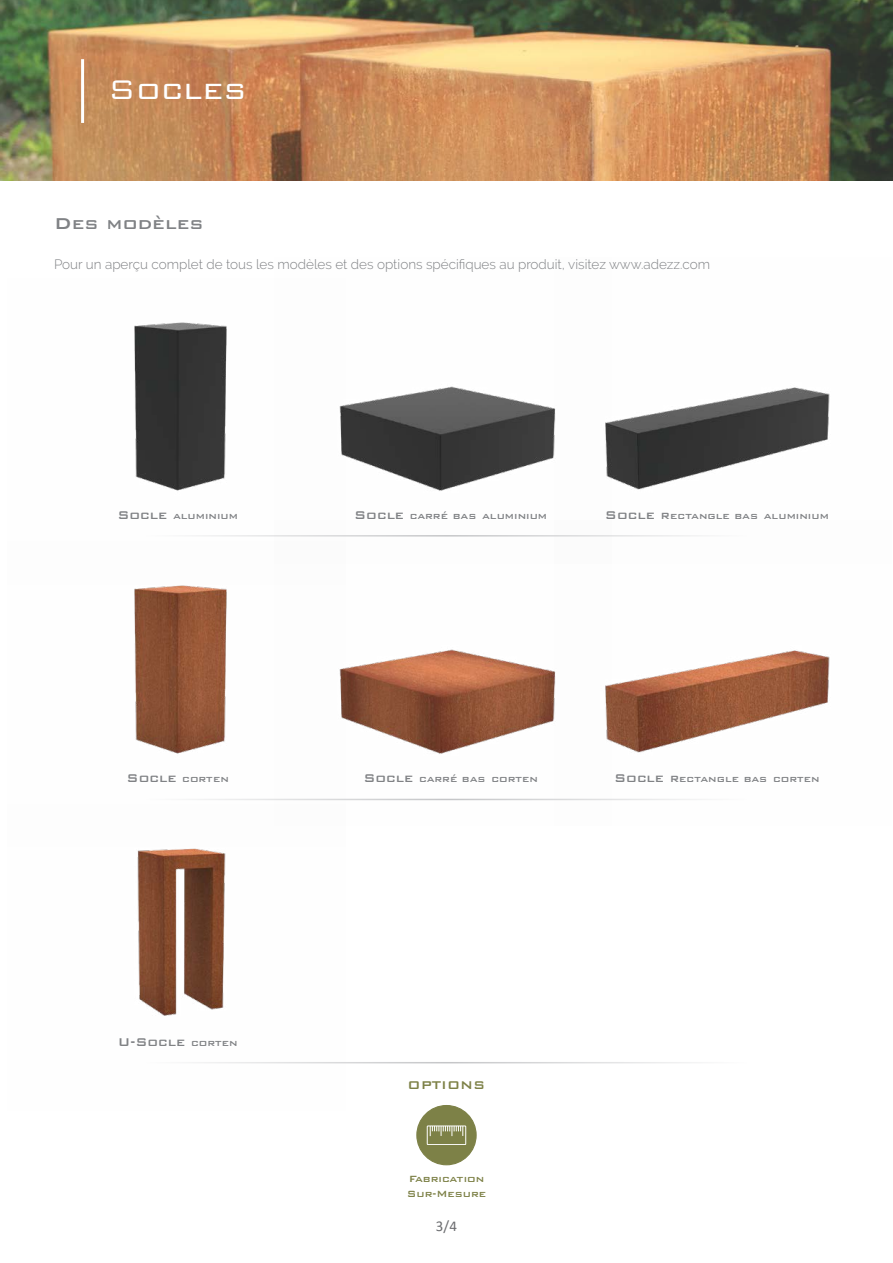
<style>
.page{position:relative;width:893px;height:1263px;background:#fff}
.page>*{position:absolute;margin:0;border:0;box-sizing:border-box;transform-origin:0 0}
.t1{font:300 36px "Bank Gothic BT";color:#fff}
.t2{font:500 21px "Bank Gothic BT";color:#808285}
.t3{font:500 15px "Bank Gothic BT";color:#808285}
.t4{font:500 15px "Bank Gothic BT";color:#7d8147}
.t5{font:15px "Calibri";color:#6c6d70}
.t6{font:300 13.5px "Raleway";color:#808285}
.t7{font:500 12px "Bank Gothic BT";color:#808285}
.t8{font:500 12px "Bank Gothic BT";color:#7d8147}
.s1{font-size:15px}
.s2{font-size:12px}
</style>
<div class="page">
<img style="left:0;top:0;width:893px;height:180px">
<img style="left:134px;top:585px;width:93px;height:169px">
<img style="left:134px;top:322px;width:140px;height:215px">
<img style="left:137px;top:848px;width:208px;height:216px">
<img style="left:302px;top:649px;width:253px;height:152px">
<img style="left:274px;top:386px;width:281px;height:151px">
<img style="left:555px;top:650px;width:275px;height:149px">
<img style="left:555px;top:387px;width:275px;height:150px">
<hr style="left:146px;top:535px;width:601px;height:1px;background:#c5c6c8">
<hr style="left:146px;top:799px;width:601px;height:1px;background:#c5c6c8">
<hr style="left:146px;top:1062px;width:601px;height:1px;background:#c5c6c8">
<div style="left:417px;top:1105px;width:59px;height:60px;background:#7d8147;border-radius:50%"></div>
<div style="left:416px;top:1105px;width:61px;height:60px;border:1px solid #7d8147;border-radius:50%"></div>
<div style="left:427px;top:1125px;width:39px;height:20px;border:1px solid #fff"></div>
<svg style="left:430px;top:1126px;width:33px;height:10px"></svg>
<hr style="left:81px;top:59px;width:3px;height:64px;background:#fff">
<h1 class="t1" style="left:108px;top:70px;width:140px">Socles</h1>
<p class="t2" style="left:54px;top:212px;width:151px">Des modèles</p>
<p class="t6" style="left:54px;top:256px;width:657px">Pour un aperçu complet de tous les modèles et des options spécifiques au produit, visitez www.adezz.com</p>
<p class="t7" style="left:117px;top:509px;width:122px"><span class="s1">Socle</span> aluminium</p>
<p class="t7" style="left:354px;top:509px;width:195px"><span class="s1">Socle</span> carré bas aluminium</p>
<p class="t7" style="left:605px;top:509px;width:225px"><span class="s1">Socle</span> Rectangle bas aluminium</p>
<p class="t7" style="left:363px;top:773px;width:176px"><span class="s1">Socle</span> carré bas corten</p>
<p class="t7" style="left:127px;top:773px;width:104px"><span class="s1">Socle</span> corten</p>
<p class="t7" style="left:614px;top:773px;width:207px"><span class="s1">Socle</span> Rectangle bas corten</p>
<p class="t3" style="left:118px;top:1033px;width:121px">U-Socle <span class="s2">corten</span></p>
<p class="t4" style="left:408px;top:1076px;width:79px">OPTIONS</p>
<p class="t8" style="left:409px;top:1172px;width:77px">Fabrication</p>
<p class="t8" style="left:407px;top:1187px;width:81px">Sur-Mesure</p>
<p class="t5" style="left:436px;top:1216px;width:22px">3/4</p>
</div>
